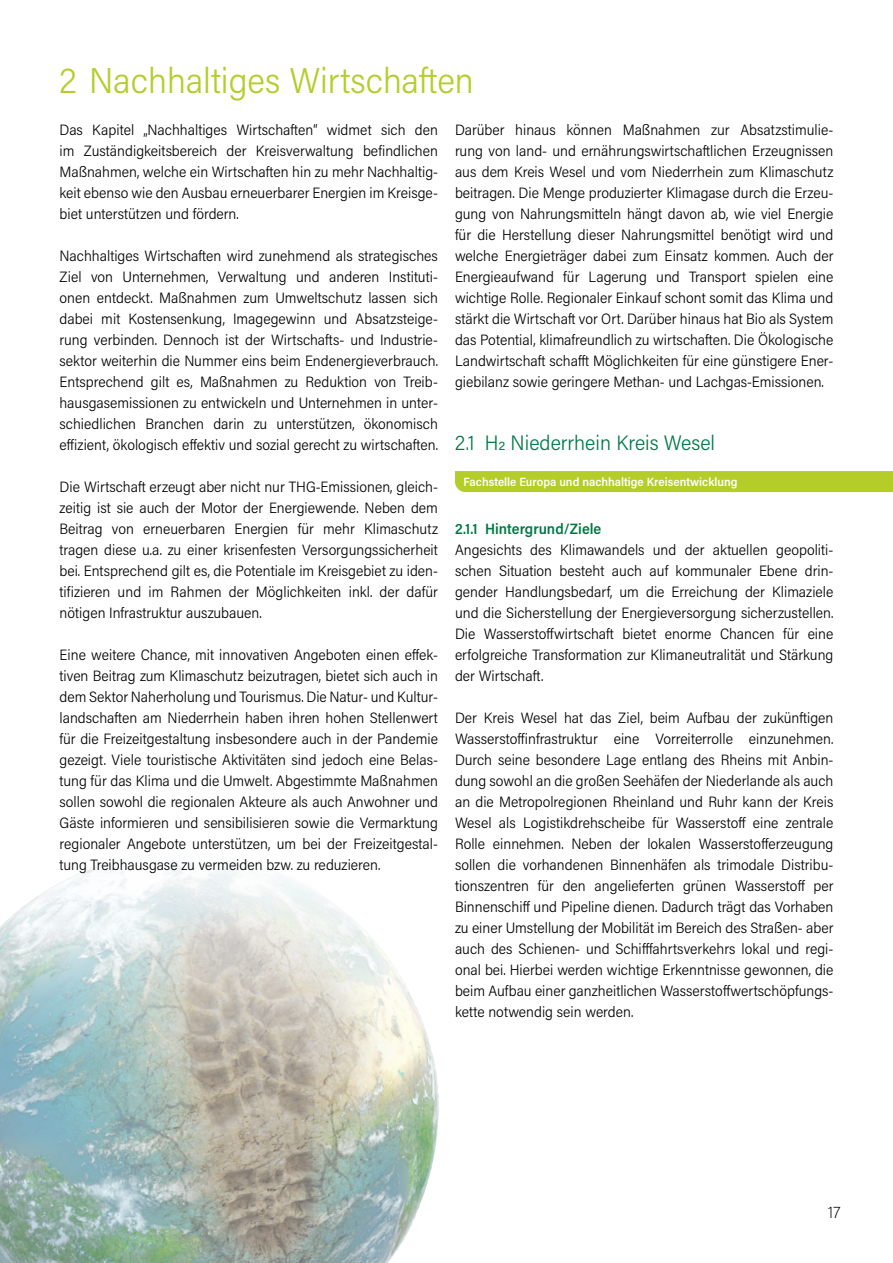
<style>
.page{position:relative;width:893px;height:1263px;background:#fff}
.page>*{position:absolute;margin:0;border:0;box-sizing:border-box;transform-origin:0 0}
.t1{font:300 36px "Acumin Pro Semi Cond";color:#b4cd29}
.t2{font:300 21px "Acumin Pro Semi Cond";color:#007844}
.t3{font:200 16.5px "Acumin Pro Semi Cond";color:#000}
.Grundtext{font:300 15px/21px "Acumin Pro Semi Cond";color:#000;text-align:justify}
.t4{font:600 15px "Acumin Pro Semi Cond";color:#007844}
.Grundtext-2{font:600 12px "Acumin Pro Semi Cond";color:#fff}
</style>
<div class="page">
<img style="left:0;top:861px;width:439px;height:402px">
<div style="left:455px;top:471px;width:438px;height:21px;background:#b4cd29"></div>
<p class="t1" style="left:60px;top:56px;width:416px">2 Nachhaltiges Wirtschaften</p>
<p class="Grundtext" style="left:60px;top:119px;width:380px">Das Kapitel „Nachhaltiges Wirtschaften“ widmet sich den im Zuständigkeitsbereich der Kreisverwaltung befindlichen Maßnahmen, welche ein Wirtschaften hin zu mehr Nachhaltig&shy;keit ebenso wie den Ausbau erneuerbarer Energien im Kreisge&shy;biet unterstützen und fördern.</p>
<p class="Grundtext" style="left:60px;top:245px;width:380px">Nachhaltiges Wirtschaften wird zunehmend als strategisches Ziel von Unternehmen, Verwaltung und anderen Instituti&shy;onen entdeckt. Maßnahmen zum Umweltschutz lassen sich dabei mit Kostensenkung, Imagegewinn und Absatzsteige&shy;rung verbinden. Dennoch ist der Wirtschafts- und Industrie&shy;sektor weiterhin die Nummer eins beim Endenergieverbrauch.<br>Entsprechend gilt es, Maßnahmen zu Reduktion von Treib&shy;hausgasemissionen zu entwickeln und Unternehmen in unter&shy;schiedlichen Branchen darin zu unterstützen, ökonomisch effizient, ökologisch effektiv und sozial gerecht zu wirtschaften.</p>
<p class="Grundtext" style="left:60px;top:476px;width:380px">Die Wirtschaft erzeugt aber nicht nur THG-Emissionen, gleich&shy;zeitig ist sie auch der Motor der Energiewende. Neben dem Beitrag von erneuerbaren Energien für mehr Klimaschutz tragen diese u.a. zu einer krisenfesten Versorgungssicherheit bei. Entsprechend gilt es, die Potentiale im Kreisgebiet zu iden&shy;tifizieren und im Rahmen der Möglichkeiten inkl. der dafür nötigen Infrastruktur auszubauen.</p>
<p class="Grundtext" style="left:60px;top:644px;width:380px">Eine weitere Chance, mit innovativen Angeboten einen effek&shy;tiven Beitrag zum Klimaschutz beizutragen, bietet sich auch in dem Sektor Naherholung und Tourismus. Die Natur- und Kultur&shy;landschaften am Niederrhein haben ihren hohen Stellenwert für die Freizeitgestaltung insbesondere auch in der Pandemie gezeigt. Viele touristische Aktivitäten sind jedoch eine Belas&shy;tung für das Klima und die Umwelt. Abgestimmte Maßnahmen sollen sowohl die regionalen Akteure als auch Anwohner und Gäste informieren und sensibilisieren sowie die Vermarktung regionaler Angebote unterstützen, um bei der Freizeitgestal&shy;tung Treibhausgase zu vermeiden bzw. zu reduzieren.</p>
<p class="Grundtext" style="left:455px;top:119px;width:380px">Darüber hinaus können Maßnahmen zur Absatzstimulie&shy;rung von land- und ernährungswirtschaftlichen Erzeugnissen aus dem Kreis Wesel und vom Niederrhein zum Klimaschutz beitragen. Die Menge produzierter Klimagase durch die Erzeu&shy;gung von Nahrungsmitteln hängt davon ab, wie viel Energie für die Herstellung dieser Nahrungsmittel benötigt wird und welche Energieträger dabei zum Einsatz kommen. Auch der Energieaufwand für Lagerung und Transport spielen eine wichtige Rolle. Regionaler Einkauf schont somit das Klima und stärkt die Wirtschaft vor Ort. Darüber hinaus hat Bio als System das Potential, klimafreundlich zu wirtschaften. Die Ökologische Landwirtschaft schafft Möglichkeiten für eine günstigere Ener&shy;giebilanz sowie geringere Methan- und Lachgas-Emissionen.</p>
<p class="t2" style="left:455px;top:428px;width:262px">2.1 H2 Niederrhein Kreis Wesel</p>
<p class="Grundtext-2" style="left:463px;top:473px;width:275px">Fachstelle Europa und nachhaltige Kreisentwicklung</p>
<p class="t4" style="left:455px;top:518px;width:148px">2.1.1 Hintergrund/Ziele</p>
<p class="Grundtext" style="left:455px;top:539px;width:380px">Angesichts des Klimawandels und der aktuellen geopoliti&shy;schen Situation besteht auch auf kommunaler Ebene drin&shy;gender Handlungsbedarf, um die Erreichung der Klimaziele und die Sicherstellung der Energieversorgung sicherzustellen.<br>Die Wasserstoffwirtschaft bietet enorme Chancen für eine erfolgreiche Transformation zur Klimaneutralität und Stärkung der Wirtschaft.</p>
<p class="Grundtext" style="left:455px;top:707px;width:380px">Der Kreis Wesel hat das Ziel, beim Aufbau der zukünftigen Wasserstoffinfrastruktur eine Vorreiterrolle einzunehmen.<br>Durch seine besondere Lage entlang des Rheins mit Anbin&shy;dung sowohl an die großen Seehäfen der Niederlande als auch an die Metropolregionen Rheinland und Ruhr kann der Kreis Wesel als Logistikdrehscheibe für Wasserstoff eine zentrale Rolle einnehmen. Neben der lokalen Wasserstofferzeugung sollen die vorhandenen Binnenhäfen als trimodale Distribu&shy;tionszentren für den angelieferten grünen Wasserstoff per Binnenschiff und Pipeline dienen. Dadurch trägt das Vorhaben zu einer Umstellung der Mobilität im Bereich des Straßen- aber auch des Schienen- und Schifffahrtsverkehrs lokal und regi&shy;onal bei. Hierbei werden wichtige Erkenntnisse gewonnen, die beim Aufbau einer ganzheitlichen Wasserstoffwertschöpfungs&shy;kette notwendig sein werden.</p>
<p class="t3" style="left:828px;top:1201px;width:14px">17</p>
</div>
